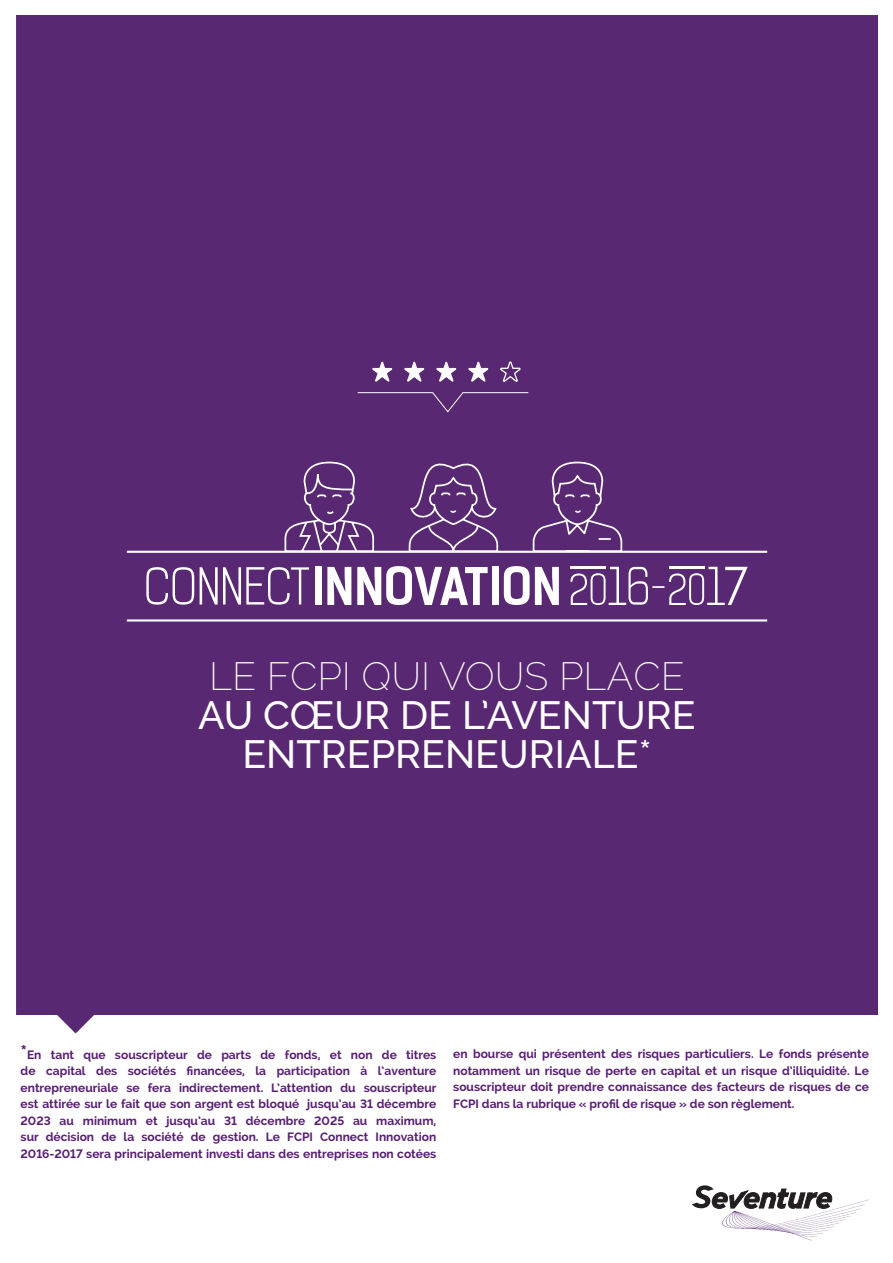
<style>
.page{position:relative;width:893px;height:1263px;background:#fff}
.page>*{position:absolute;margin:0;border:0;box-sizing:border-box;transform-origin:0 0}
.t1{font:500 39.3px/39.2px "Raleway";color:#fff;text-align:center}
.t2{font:200 39.3px "Raleway";color:#fff}
.t3{font:700 12px/16.5px "Raleway";color:#581d74;text-align:justify}
.s1{font-size:19.5px}
</style>
<div class="page">
<div style="left:11px;top:10px;width:872px;height:1004px;background:#582873"></div>
<svg style="left:37px;top:1014px;width:77px;height:19px"></svg>
<div style="left:1px;top:0;width:892px;height:1263px;border:15px solid #fff"></div>
<hr style="left:127px;top:551px;width:640px;height:2px;background:#fff">
<hr style="left:127px;top:619px;width:640px;height:2px;background:#fff">
<svg style="left:284px;top:461px;width:339px;height:92px"></svg>
<svg style="left:404px;top:361px;width:21px;height:21px"></svg>
<svg style="left:436px;top:361px;width:21px;height:21px"></svg>
<svg style="left:468px;top:361px;width:21px;height:21px"></svg>
<svg style="left:500px;top:361px;width:21px;height:21px"></svg>
<svg style="left:372px;top:361px;width:21px;height:21px"></svg>
<svg style="left:357px;top:392px;width:172px;height:21px"></svg>
<div style="left:315px;top:567px;width:7px;height:38px;background:#fff"></div>
<svg style="left:327px;top:567px;width:24px;height:38px"></svg>
<svg style="left:357px;top:566px;width:131px;height:39px"></svg>
<div style="left:492px;top:567px;width:7px;height:38px;background:#fff"></div>
<svg style="left:504px;top:566px;width:55px;height:39px"></svg>
<svg style="left:146px;top:567px;width:48px;height:38px"></svg>
<svg style="left:200px;top:567px;width:109px;height:38px"></svg>
<svg style="left:570px;top:567px;width:178px;height:38px"></svg>
<svg style="left:692px;top:1185px;width:177px;height:55px"></svg>
<h1 class="t2" style="left:209px;top:653px;width:477px">LE FCPI QUI VOUS PLACE</h1>
<h1 class="t1" style="left:198px;top:696px;width:499px">AU CŒUR DE L’AVENTURE<br>ENTREPRENEURIALE*</h1>
<p class="t3" style="left:21px;top:1046px;width:417px"><span class="s1">*</span>En tant que souscripteur de parts de fonds, et non de titres de capital des sociétés financées, la participation à l’aventure entrepreneuriale se fera indirectement. L’attention du souscripteur est attirée sur le fait que son argent est bloqué jusqu’au 31 décembre 2023 au minimum et jusqu’au 31 décembre 2025 au maximum, sur décision de la société de gestion. Le FCPI Connect Innovation 2016-2017 sera principalement investi dans des entreprises non cotées</p>
<p class="t3" style="left:453px;top:1046px;width:417px">en bourse qui présentent des risques particuliers. Le fonds présente notamment un risque de perte en capital et un risque d’illiquidité. Le souscripteur doit prendre connaissance des facteurs de risques de ce FCPI dans la rubrique « profil de risque » de son règlement.</p>
</div>
